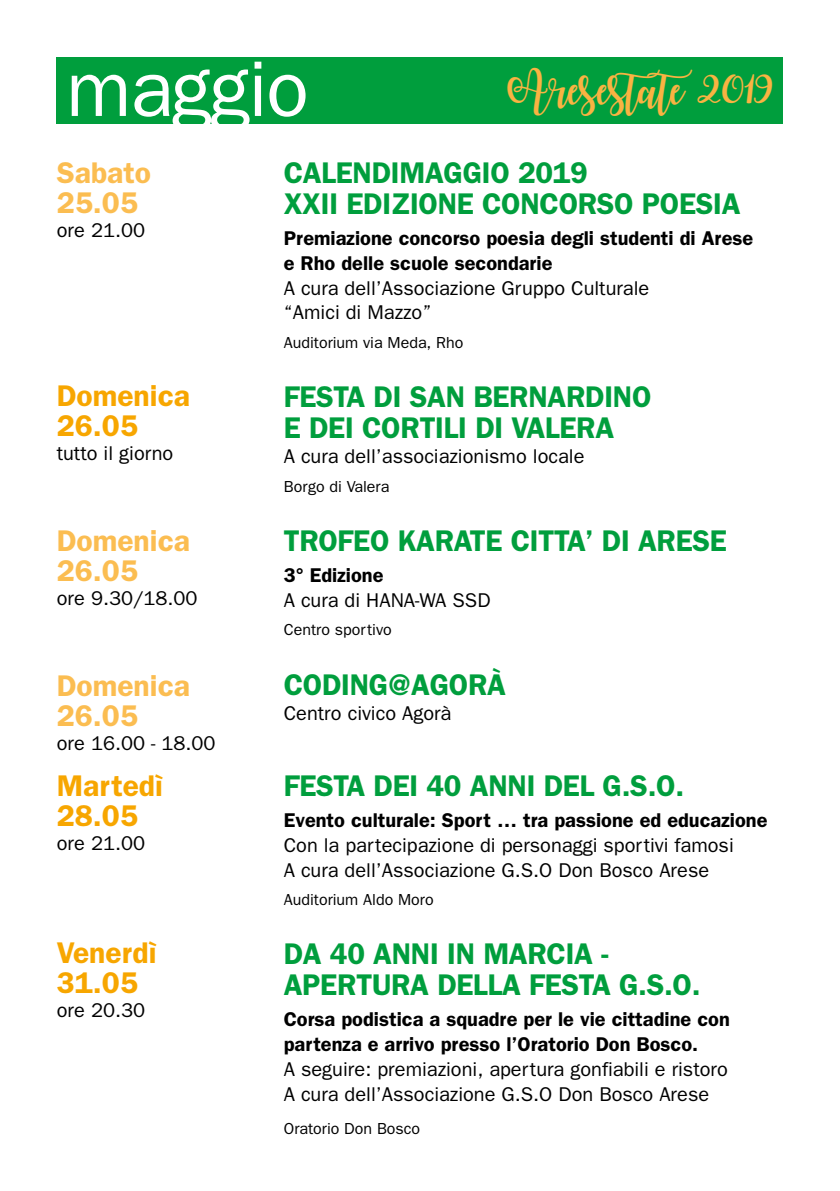
<style>
.page{position:relative;width:840px;height:1191px;background:#fff}
.page>*{position:absolute;margin:0;border:0;box-sizing:border-box;transform-origin:0 0}
.t1{font:79px "Franklin Gothic";letter-spacing:-.015em;color:#fff}
.t2{font:38px "Watermelon Script Demo";color:#f9b342}
.t3{font:600 30px/31px "Franklin Gothic";letter-spacing:-.01em;color:#009e3d}
.t4{font:600 30px/30px "Franklin Gothic";color:#fbbd51}
.t5{font:600 30px/30px "Franklin Gothic";color:#f7a600}
.t6{font:20px/25px "Franklin Gothic";color:#000}
.t7{font:600 20px/25px "Franklin Gothic";color:#000}
.t8{font:16px "Franklin Gothic";color:#000}
</style>
<div class="page">
<div style="left:57px;top:57px;width:725px;height:66px;background:#009e3d"></div>
<h1 class="t1" style="left:66px;top:44px;width:244px">maggio</h1>
<h2 class="t2" style="left:507px;top:67px;width:267px">Aresestate 2019</h2>
<h3 class="t3" style="left:283px;top:156px;width:458px">CALENDIMAGGIO 2019<br>XXII EDIZIONE CONCORSO POESIA</h3>
<p class="t7" style="left:283px;top:225px;width:471px">Premiazione concorso poesia degli studenti di Arese e Rho delle scuole secondarie</p>
<p class="t6" style="left:283px;top:275px;width:367px">A cura dell’Associazione Gruppo Culturale “Amici di Mazzo”</p>
<p class="t8" style="left:283px;top:333px;width:181px">Auditorium via Meda, Rho</p>
<h3 class="t3" style="left:283px;top:381px;width:369px">FESTA DI SAN BERNARDINO<br>E DEI CORTILI DI VALERA</h3>
<p class="t6" style="left:283px;top:443px;width:302px">A cura dell’associazionismo locale</p>
<p class="t8" style="left:283px;top:477px;width:107px">Borgo di Valera</p>
<h3 class="t3" style="left:283px;top:524px;width:444px">TROFEO KARATE CITTA’ DI ARESE</h3>
<p class="t7" style="left:283px;top:562px;width:101px">3° Edizione</p>
<p class="t6" style="left:283px;top:587px;width:208px">A cura di HANA-WA SSD</p>
<p class="t8" style="left:283px;top:621px;width:109px">Centro sportivo</p>
<h3 class="t3" style="left:283px;top:668px;width:223px">CODING@AGORÀ</h3>
<p class="t6" style="left:283px;top:700px;width:169px">Centro civico Agorà</p>
<h3 class="t4" style="left:57px;top:156px;width:96px">Sabato<br>25.05</h3>
<p class="t6" style="left:57px;top:217px;width:90px">ore 21.00</p>
<h3 class="t5" style="left:57px;top:380px;width:135px">Domenica<br>26.05</h3>
<p class="t6" style="left:57px;top:440px;width:118px">tutto il giorno</p>
<h3 class="t4" style="left:57px;top:525px;width:135px">Domenica<br>26.05</h3>
<p class="t6" style="left:57px;top:585px;width:142px">ore 9.30/18.00</p>
<h3 class="t4" style="left:57px;top:669px;width:135px">Domenica<br>26.05</h3>
<p class="t6" style="left:57px;top:730px;width:160px">ore 16.00 - 18.00</p>
<h3 class="t5" style="left:57px;top:769px;width:108px">Martedì<br>28.05</h3>
<p class="t6" style="left:57px;top:830px;width:90px">ore 21.00</p>
<h3 class="t3" style="left:283px;top:769px;width:401px">FESTA DEI 40 ANNI DEL G.S.O.</h3>
<p class="t7" style="left:283px;top:806px;width:485px">Evento culturale: Sport … tra passione ed educazione</p>
<p class="t6" style="left:283px;top:832px;width:451px">Con la partecipazione di personaggi sportivi famosi<br>A cura dell’Associazione G.S.O Don Bosco Arese</p>
<p class="t8" style="left:283px;top:890px;width:151px">Auditorium Aldo Moro</p>
<h3 class="t3" style="left:283px;top:937px;width:418px">DA 40 ANNI IN MARCIA -<br>APERTURA DELLA FESTA G.S.O.</h3>
<p class="t7" style="left:283px;top:1006px;width:447px">Corsa podistica a squadre per le vie cittadine con partenza e arrivo presso l’Oratorio Don Bosco.</p>
<p class="t6" style="left:283px;top:1056px;width:445px">A seguire: premiazioni, apertura gonfiabili e ristoro<br>A cura dell’Associazione G.S.O Don Bosco Arese</p>
<p class="t8" style="left:283px;top:1119px;width:138px">Oratorio Don Bosco</p>
<h3 class="t5" style="left:57px;top:936px;width:101px">Venerdì<br>31.05</h3>
<p class="t6" style="left:57px;top:997px;width:90px">ore 20.30</p>
</div>
